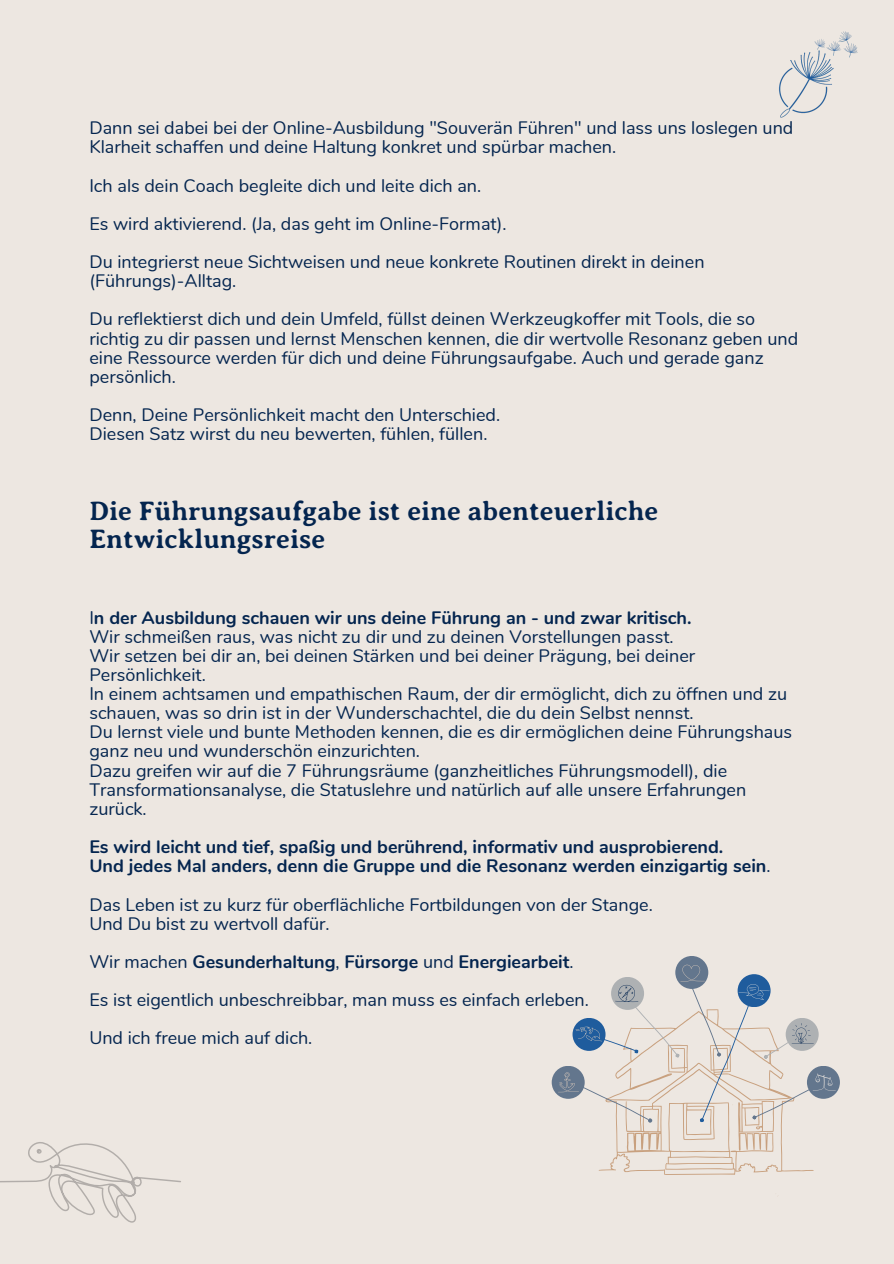
<style>
.page{position:relative;width:894px;height:1264px;background:#fff}
.page>*{position:absolute;margin:0;border:0;box-sizing:border-box;transform-origin:0 0}
.t1{font:700 27px/28.2px "Averia Serif Libre";color:#04254f}
.t2{font:18px/19.2px "Nunito";color:#04254f}
.t3{font:700 18px/19.2px "Nunito";color:#04254f}
.s1{font-weight:700}
.s2{font-weight:400}
</style>
<div class="page">
<div style="left:0;top:0;width:893px;height:1263px;background:#ede7e1"></div>
<img style="left:779px;top:31px;width:79px;height:87px">
<svg style="left:0;top:1142px;width:181px;height:81px"></svg>
<svg style="left:675px;top:955px;width:33px;height:33px"></svg>
<div style="left:806px;top:1065px;width:33px;height:33px;background:#63768d;border-radius:50%"></div>
<svg style="left:551px;top:1065px;width:33px;height:33px"></svg>
<svg style="left:558px;top:964px;width:277px;height:211px"></svg>
<p class="t2" style="left:89px;top:117px;width:705px">Dann sei dabei bei der Online-Ausbildung "Souverän Führen" und lass uns loslegen und<br>Klarheit schaffen und deine Haltung konkret und spürbar machen.</p>
<p class="t2" style="left:89px;top:165px;width:616px;line-height:38.2px">Ich als dein Coach begleite dich und leite dich an.<br>Es wird aktivierend. (Ja, das geht im Online-Format).<br>Du integrierst neue Sichtweisen und neue konkrete Routinen direkt in deinen</p>
<p class="t2" style="left:89px;top:261px;width:667px;line-height:38.2px">(Führungs)-Alltag.<br>Du reflektierst dich und dein Umfeld, füllst deinen Werkzeugkoffer mit Tools, die so</p>
<p class="t2" style="left:89px;top:328px;width:710px">richtig zu dir passen und lernst Menschen kennen, die dir wertvolle Resonanz geben und eine Ressource werden für dich und deine Führungsaufgabe. Auch und gerade ganz persönlich.</p>
<p class="t2" style="left:89px;top:404px;width:412px">Denn, Deine Persönlichkeit macht den Unterschied.<br>Diesen Satz wirst du neu bewerten, fühlen, füllen.</p>
<h1 class="t1" style="left:89px;top:497px;width:570px">Die Führungsaufgabe ist eine abenteuerliche<br>Entwicklungsreise</h1>
<p class="t2" style="left:89px;top:606px;width:704px">I<span class="s1">n der Ausbildung schauen wir uns deine Führung an - und zwar kritisch.<br></span>Wir schmeißen raus, was nicht zu dir und zu deinen Vorstellungen passt.<br>Wir setzen bei dir an, bei deinen Stärken und bei deiner Prägung, bei deiner Persönlichkeit.<br>In einem achtsamen und empathischen Raum, der dir ermöglicht, dich zu öffnen und zu schauen, was so drin ist in der Wunderschachtel, die du dein Selbst nennst.<br>Du lernst viele und bunte Methoden kennen, die es dir ermöglichen deine Führungshaus ganz neu und wunderschön einzurichten.<br>Dazu greifen wir auf die 7 Führungsräume (ganzheitliches Führungsmodell), die Transformationsanalyse, die Statuslehre und natürlich auf alle unsere Erfahrungen zurück.</p>
<p class="t3" style="left:89px;top:836px;width:682px">Es wird leicht und tief, spaßig und berührend, informativ und ausprobierend.<br>Und jedes Mal anders, denn die Gruppe und die Resonanz werden einzigartig sein<span class="s2">.</span></p>
<p class="t2" style="left:89px;top:893px;width:565px">Das Leben ist zu kurz für oberflächliche Fortbildungen von der Stange.<br>Und Du bist zu wertvoll dafür.</p>
<p class="t2" style="left:89px;top:941px;width:501px;line-height:38.2px">Wir machen <span class="s1">Gesunderhaltung</span>, <span class="s1">Fürsorge</span> und <span class="s1">Energiearbeit</span>.<br>Es ist eigentlich unbeschreibbar, man muss es einfach erleben.<br>Und ich freue mich auf dich.</p>
</div>
